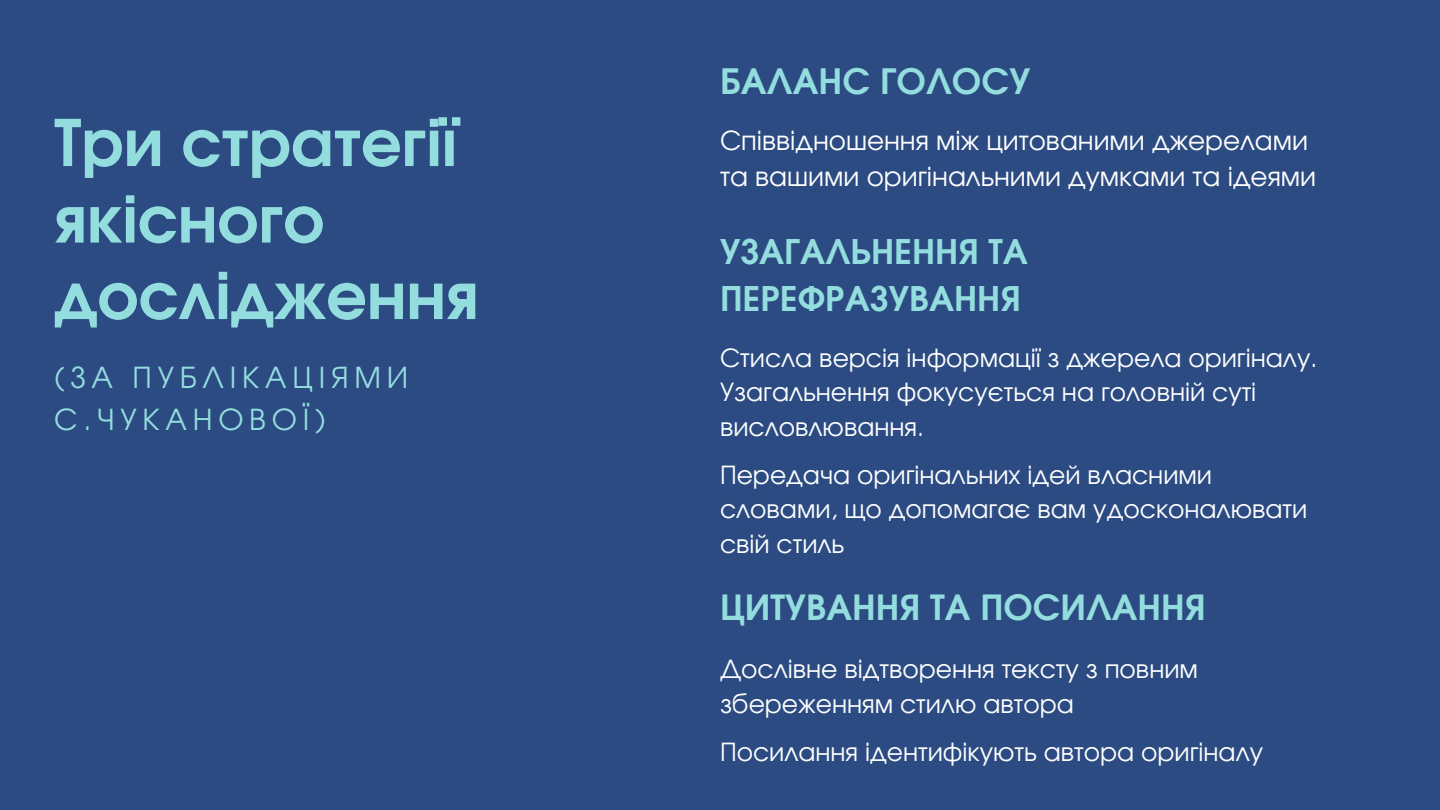
<style>
.page{position:relative;width:1440px;height:810px;background:#2b4b82}
.page>*{position:absolute;margin:0;border:0;box-sizing:border-box;transform-origin:0 0}
.t1{font:700 64px/76.5px "Evolventa";color:#94ddde}
.t2{font:700 35px "Evolventa";color:#94ddde}
.t3{font:700 34.7px "Evolventa";color:#94ddde}
.t4{font:700 34px/47.2px "Evolventa";color:#94ddde}
.t5{font:29px/42px "Evolventa";letter-spacing:.2em;color:#94ddde}
.t6{font:26.2px/36px "Evolventa";color:#fefefe}
.t7{font:25px/34.5px "Evolventa";color:#fefefe}
</style>
<div class="page">
<p class="t1" style="left:54px;top:109px;width:426px">Три стратегії якісного дослідження</p>
<p class="t5" style="left:54px;top:358px;width:356px">(ЗА ПУБЛІКАЦІЯМИ<br>С.ЧУКАНОВОЇ)</p>
<p class="t2" style="left:720px;top:66px;width:312px">БАЛАНС ГОЛОСУ</p>
<p class="t6" style="left:720px;top:124px;width:598px">Співвідношення між цитованими джерелами та вашими оригінальними думками та ідеями</p>
<p class="t4" style="left:720px;top:230px;width:309px">УЗАГАЛЬНЕННЯ ТА<br>ПЕРЕФРАЗУВАННЯ</p>
<p class="t7" style="left:720px;top:342px;width:599px">Стисла версія інформації з джерела оригіналу.<br>Узагальнення фокусується на головній суті висловлювання.</p>
<p class="t7" style="left:720px;top:459px;width:589px">Передача оригінальних ідей власними словами, що допомагає вам удосконалювати свій стиль</p>
<p class="t3" style="left:720px;top:592px;width:487px">ЦИТУВАННЯ ТА ПОСИЛАННЯ</p>
<p class="t7" style="left:720px;top:653px;width:479px">Дослівне відтворення тексту з повним збереженням стилю автора</p>
<p class="t7" style="left:720px;top:736px;width:545px">Посилання ідентифікують автора оригіналу</p>
</div>
